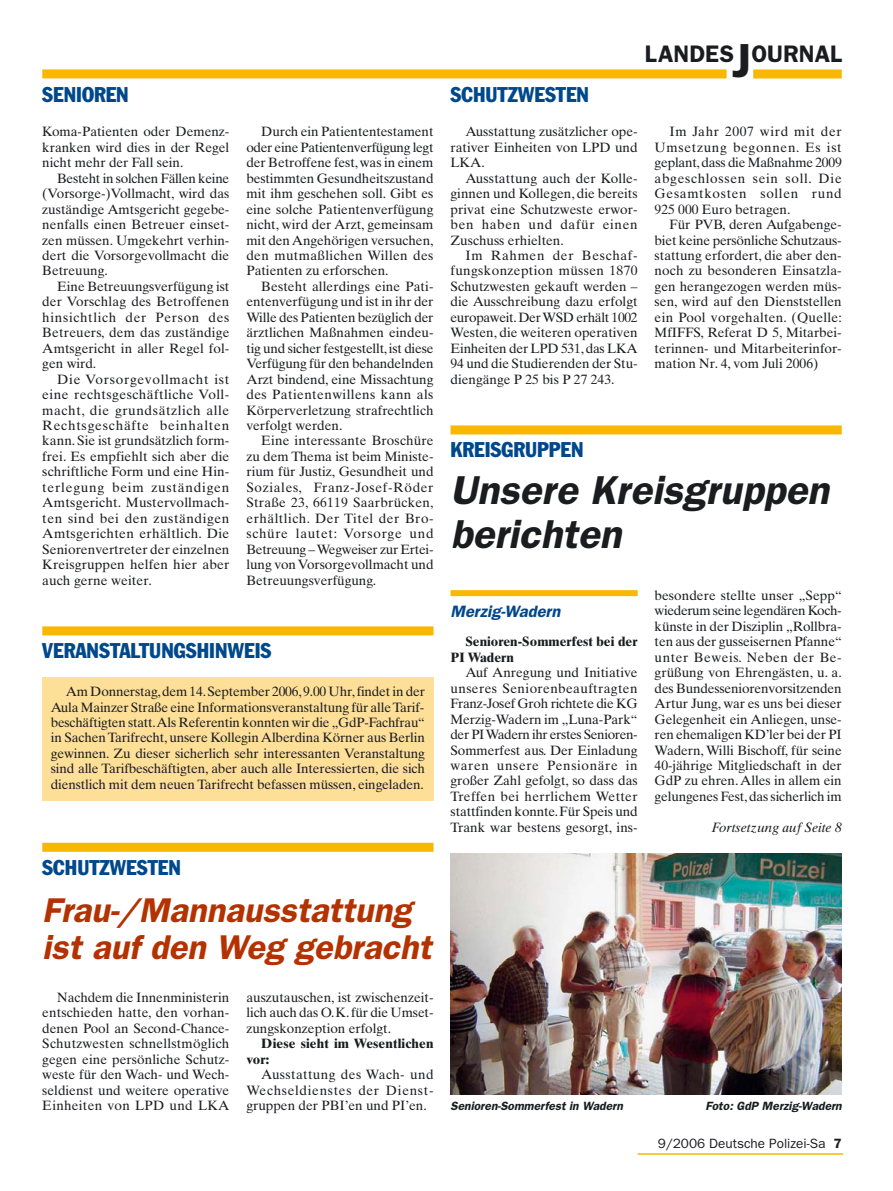
<style>
.page{position:relative;width:893px;height:1191px;background:#fff}
.page>*{position:absolute;margin:0;border:0;box-sizing:border-box;transform-origin:0 0}
.t1{font:italic 600 40.5px/43.5px "Franklin Gothic";color:#1b1c20}
.t2{font:italic 600 34.5px/37.5px "Franklin Gothic";color:#b43200}
.t3{font:600 24px "Franklin Gothic";color:#1b1c20}
.t4{font:condensed 21px "Franklin Gothic";color:#00488c}
.t5{font:italic 600 16.5px "Franklin Gothic";color:#00488c}
.t6{font:13.5px/15.5px "Times Ten";color:#1b1c20;text-align:justify}
.t7{font:700 13.5px/15.5px "Times Ten";color:#1b1c20}
.t8{font:13.5px "Franklin Gothic";color:#1b1c20}
.t9{font:italic 13.5px "Times Ten";color:#1b1c20}
.t10{font:italic 600 12px "Franklin Gothic";color:#1b1c20}
.s1{font-size:48px}
.s2{font-weight:600}
</style>
<div class="page">
<hr style="left:638px;top:1153px;width:205px;height:1px;background:#f9b700">
<div style="left:42px;top:69px;width:685px;height:9px;background:#f9b700"></div>
<div style="left:753px;top:69px;width:89px;height:9px;background:#f9b700"></div>
<div style="left:42px;top:626px;width:391px;height:9px;background:#f9b700"></div>
<div style="left:42px;top:677px;width:391px;height:124px;background:#fddf98"></div>
<div style="left:42px;top:842px;width:391px;height:9px;background:#f9b700"></div>
<div style="left:451px;top:425px;width:391px;height:9px;background:#f9b700"></div>
<div style="left:451px;top:590px;width:187px;height:6px;background:#f9b700"></div>
<img style="left:451px;top:853px;width:391px;height:241px">
<h3 class="t4" style="left:42px;top:87px;width:88px">SENIOREN</h3>
<h3 class="t4" style="left:451px;top:87px;width:140px">SCHUTZWESTEN</h3>
<h3 class="t3" style="left:645px;top:45px;width:199px">LANDES<span class="s1">J</span>OURNAL</h3>
<p class="t6" style="left:42px;top:125px;width:189px">Koma-Patienten oder Demenz&shy;kranken wird dies in der Regel nicht mehr der Fall sein.</p>
<p class="t6" style="left:42px;top:172px;width:189px;text-indent:15px">Besteht in solchen Fällen keine (Vorsorge-)Vollmacht, wird das zuständige Amtsgericht gegebe&shy;nenfalls einen Betreuer einset&shy;zen müssen. Umgekehrt verhin&shy;dert die Vorsorgevollmacht die Betreuung.</p>
<p class="t6" style="left:42px;top:280px;width:189px;text-indent:15px">Eine Betreuungsverfügung ist der Vorschlag des Betroffenen hinsichtlich der Person des Betreuers, dem das zuständige Amtsgericht in aller Regel fol&shy;gen wird.</p>
<p class="t6" style="left:42px;top:372px;width:189px;text-indent:15px">Die Vorsorgevollmacht ist eine rechtsgeschäftliche Voll&shy;macht, die grundsätzlich alle Rechtsgeschäfte beinhalten kann. Sie ist grundsätzlich form&shy;frei. Es empfiehlt sich aber die schriftliche Form und eine Hin&shy;terlegung beim zuständigen Amtsgericht. Mustervollmach&shy;ten sind bei den zuständigen Amtsgerichten erhältlich. Die Seniorenvertreter der einzelnen Kreisgruppen helfen hier aber auch gerne weiter.</p>
<p class="t6" style="left:246px;top:125px;width:189px;text-indent:15px">Durch ein Patiententestament oder eine Patientenverfügung legt der Betroffene fest, was in einem bestimmten Gesundheitszustand mit ihm geschehen soll. Gibt es eine solche Patientenverfügung nicht, wird der Arzt, gemeinsam mit den Angehörigen versuchen, den mutmaßlichen Willen des Patienten zu erforschen.</p>
<p class="t6" style="left:246px;top:280px;width:189px;text-indent:15px">Besteht allerdings eine Pati&shy;entenverfügung und ist in ihr der Wille des Patienten bezüglich der ärztlichen Maßnahmen eindeu&shy;tig und sicher festgestellt,ist diese Verfügung für den behandelnden Arzt bindend, eine Missachtung des Patientenwillens kann als Körperverletzung strafrechtlich verfolgt werden.</p>
<p class="t6" style="left:246px;top:434px;width:189px;text-indent:15px">Eine interessante Broschüre zu dem Thema ist beim Ministe&shy;rium für Justiz, Gesundheit und Soziales, Franz-Josef-Röder Straße 23, 66119 Saarbrücken, erhältlich. Der Titel der Bro&shy;schüre lautet: Vorsorge und Betreuung – Wegweiser zur Ertei&shy;lung von Vorsorgevollmacht und Betreuungsverfügung.</p>
<h3 class="t4" style="left:42px;top:643px;width:231px">VERANSTALTUNGSHINWEIS</h3>
<p class="t6" style="left:51px;top:685px;width:376px;text-indent:15px">Am Donnerstag,dem 14.September 2006,9.00 Uhr,findet in der Aula Mainzer Straße eine Informationsveranstaltung für alle Tarif&shy;beschäftigten statt.Als Referentin konnten wir die „GdP-Fachfrau“ in Sachen Tarifrecht, unsere Kollegin Alberdina Körner aus Berlin gewinnen. Zu dieser sicherlich sehr interessanten Veranstaltung sind alle Tarifbeschäftigten, aber auch alle Interessierten, die sich dienstlich mit dem neuen Tarifrecht befassen müssen, eingeladen.</p>
<h3 class="t4" style="left:42px;top:859px;width:140px">SCHUTZWESTEN</h3>
<h2 class="t2" style="left:42px;top:894px;width:397px">Frau-/Mannausstattung ist auf den Weg gebracht</h2>
<p class="t6" style="left:42px;top:990px;width:189px;text-indent:15px">Nachdem die Innenministerin entschieden hatte, den vorhan&shy;denen Pool an Second-Chance-Schutzwesten schnellstmöglich gegen eine persönliche Schutz&shy;weste für den Wach- und Wech&shy;seldienst und weitere operative Einheiten von LPD und LKA</p>
<p class="t6" style="left:246px;top:990px;width:189px">auszutauschen, ist zwischenzeit&shy;lich auch das O.K.für die Umset&shy;zungskonzeption erfolgt.</p>
<p class="t7" style="left:246px;top:1037px;width:189px;text-indent:15px">Diese sieht im Wesentlichen vor:</p>
<p class="t6" style="left:246px;top:1068px;width:189px;text-indent:15px">Ausstattung des Wach- und Wechseldienstes der Dienst&shy;gruppen der PBI’en und PI’en.</p>
<p class="t6" style="left:451px;top:125px;width:189px;text-indent:15px">Ausstattung zusätzlicher ope&shy;rativer Einheiten von LPD und LKA.</p>
<p class="t6" style="left:451px;top:172px;width:189px;text-indent:15px">Ausstattung auch der Kolle&shy;ginnen und Kollegen, die bereits privat eine Schutzweste erwor&shy;ben haben und dafür einen Zuschuss erhielten.</p>
<p class="t6" style="left:451px;top:249px;width:189px;text-indent:15px">Im Rahmen der Beschaf&shy;fungskonzeption müssen 1870<br>Schutzwesten gekauft werden – die Ausschreibung dazu erfolgt europaweit.Der WSD erhält 1002<br>Westen, die weiteren operativen Einheiten der LPD 531,das LKA 94 und die Studierenden der Stu&shy;diengänge P 25 bis P 27 243.</p>
<p class="t6" style="left:655px;top:125px;width:189px;text-indent:15px">Im Jahr 2007 wird mit der Umsetzung begonnen. Es ist geplant,dass die Maßnahme 2009 abgeschlossen sein soll. Die Gesamtkosten sollen rund 925 000 Euro betragen.</p>
<p class="t6" style="left:655px;top:218px;width:189px;text-indent:15px">Für PVB, deren Aufgabenge&shy;biet keine persönliche Schutzaus&shy;stattung erfordert, die aber den&shy;noch zu besonderen Einsatzla&shy;gen herangezogen werden müs&shy;sen, wird auf den Dienststellen ein Pool vorgehalten. (Quelle:<br>MfIFFS, Referat D 5, Mitarbei&shy;terinnen- und Mitarbeiterinfor&shy;mation Nr. 4, vom Juli 2006)</p>
<h3 class="t4" style="left:451px;top:442px;width:135px">KREISGRUPPEN</h3>
<h1 class="t1" style="left:451px;top:472px;width:387px">Unsere Kreisgruppen berichten</h1>
<p class="t5" style="left:451px;top:606px;width:114px">Merzig-Wadern</p>
<p class="t7" style="left:451px;top:635px;width:189px;text-indent:15px">Senioren-Sommerfest bei der<br>PI Wadern</p>
<p class="t6" style="left:451px;top:666px;width:189px;text-indent:15px">Auf Anregung und Initiative unseres Seniorenbeauftragten Franz-Josef Groh richtete die KG Merzig-Wadern im „Luna-Park“ der PI Wadern ihr erstes Senioren-Sommerfest aus. Der Einladung waren unsere Pensionäre in großer Zahl gefolgt, so dass das Treffen bei herrlichem Wetter stattfinden konnte.Für Speis und Trank war bestens gesorgt, ins-</p>
<p class="t6" style="left:655px;top:589px;width:189px">besondere stellte unser „Sepp“ wiederum seine legendären Koch&shy;künste in der Disziplin „Rollbra&shy;ten aus der gusseisernen Pfanne“ unter Beweis. Neben der Be&shy;grüßung von Ehrengästen, u. a. des Bundesseniorenvorsitzenden Artur Jung, war es uns bei dieser Gelegenheit ein Anliegen, unse&shy;ren ehemaligen KD’ler bei der PI Wadern, Willi Bischoff, für seine 40-jährige Mitgliedschaft in der GdP zu ehren. Alles in allem ein gelungenes Fest,das sicherlich im</p>
<p class="t9" style="left:712px;top:822px;width:132px">Fortsetzung auf Seite 8</p>
<p class="t10" style="left:451px;top:1101px;width:176px">Senioren-Sommerfest in Wadern</p>
<p class="t10" style="left:705px;top:1101px;width:140px">Foto: GdP Merzig-Wadern</p>
<p class="t8" style="left:658px;top:1138px;width:185px">9/2006 Deutsche Polizei-Sa <span class="s2">7</span></p>
</div>
